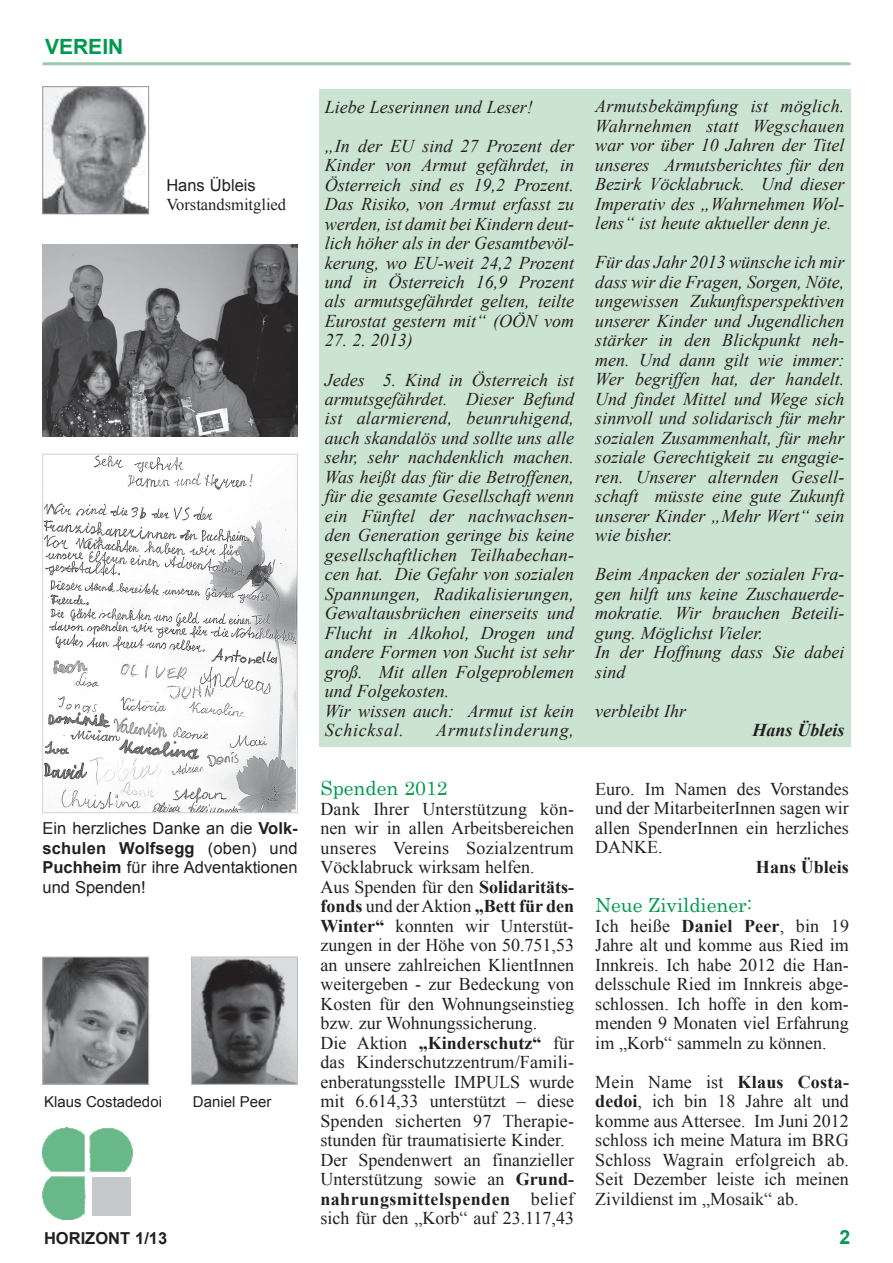
<style>
.page{position:relative;width:893px;height:1263px;background:#fff}
.page>*{position:absolute;margin:0;border:0;box-sizing:border-box;transform-origin:0 0}
.t1{font:700 21px "Arial";color:#00994e}
.t2{font:19.5px "Century";color:#00994e}
.t3{font:700 19.5px "Arial";color:#00994e}
.t4{font:italic 18px/19.5px "Times New Roman";color:#231f20}
.t5{font:18px/19.5px "Times New Roman";color:#231f20;text-align:justify}
.t6{font:italic 18px "Times New Roman";letter-spacing:.04em;color:#231f20}
.t7{font:italic 700 18px "Times New Roman";color:#231f20}
.t8{font:700 18px "Times New Roman";color:#231f20}
.t9{font:16.5px/19.5px "Arial";color:#231f20;text-align:justify}
.t10{font:16.5px "Times New Roman";color:#231f20}
.t11{font:700 16.5px "Arial";color:#231f20}
.t12{font:15px "Arial";color:#231f20}
.s1{font-weight:700}
</style>
<div class="page">
<hr style="left:43px;top:62px;width:807px;height:3px;background:#9bccab">
<div style="left:319px;top:89px;width:531px;height:658px;background:#cbe3d1"></div>
<img style="left:42px;top:1127px;width:91px;height:92px">
<div style="left:92px;top:1177px;width:38px;height:39px;background:#c7c8ca"></div>
<img style="left:45px;top:959px;width:102px;height:123px">
<div style="left:43px;top:957px;width:106px;height:127px;border:1px solid #bcbdc0"></div>
<img style="left:45px;top:88px;width:102px;height:124px">
<div style="left:43px;top:86px;width:106px;height:128px;border:1px solid #939598"></div>
<img style="left:193px;top:959px;width:103px;height:123px">
<div style="left:191px;top:957px;width:107px;height:127px;border:1px solid #bcbdc0"></div>
<img style="left:43px;top:245px;width:255px;height:191px">
<img style="left:45px;top:456px;width:251px;height:355px">
<div style="left:43px;top:454px;width:255px;height:359px;border:1px solid #d1d2d4"></div>
<p class="t1" style="left:45px;top:33px;width:28px">Verein</p>
<p class="t9" style="left:166px;top:175px;width:91px">Hans Übleis</p>
<p class="t10" style="left:166px;top:193px;width:121px">Vorstandsmitglied</p>
<p class="t9" style="left:43px;top:819px;width:257px">Ein herzliches Danke an die <span class="s1">Volk&shy;schulen Wolfsegg</span> (oben) und <span class="s1">Puchheim</span> für ihre Adventaktionen und Spenden!</p>
<p class="t12" style="left:44px;top:1092px;width:119px">Klaus Costadedoi</p>
<p class="t12" style="left:193px;top:1092px;width:80px">Daniel Peer</p>
<p class="t4" style="left:325px;top:87px;width:251px;line-height:39px">Liebe Leserinnen und Leser!<br>„In der EU sind 27 Prozent der</p>
<p class="t4" style="left:325px;top:155px;width:251px;text-align:justify">Kinder von Armut gefährdet, in Österreich sind es 19,2 Prozent.<br>Das Risiko, von Armut erfasst zu werden, ist damit bei Kindern deut&shy;lich höher als in der Gesamtbevöl&shy;kerung, wo EU-weit 24,2 Prozent und in Österreich 16,9 Prozent als armutsgefährdet gelten, teilte Eurostat gestern mit“ (OÖN vom</p>
<p class="t4" style="left:325px;top:321px;width:251px;line-height:39px">27. 2. 2013)<br>Jedes 5. Kind in Österreich ist</p>
<p class="t4" style="left:325px;top:389px;width:251px">armutsgefährdet. Dieser Befund ist alarmierend, beunruhigend, auch skandalös und sollte uns alle sehr, sehr nachdenklich machen.<br>Was heißt das für die Betroffenen, für die gesamte Gesellschaft wenn ein Fünftel der nachwachsen&shy;den Generation geringe bis keine gesellschaftlichen Teilhabechan&shy;cen hat. Die Gefahr von sozialen<br>Spannungen, Radikalisierungen,<br>Gewaltausbrüchen einerseits und<br>Flucht in Alkohol, Drogen und andere Formen von Sucht ist sehr groß. Mit allen Folgeproblemen und Folgekosten.<br>Wir wissen auch: Armut ist kein<br>Schicksal.</p>
<p class="t6" style="left:436px;top:718px;width:139px">Armutslinderung,</p>
<p class="t2" style="left:320px;top:772px;width:129px">Spenden 2012</p>
<p class="t5" style="left:320px;top:798px;width:255px;text-align:left">Dank Ihrer Unterstützung kön&shy;nen wir in allen Arbeitsbereichen unseres Vereins Sozialzentrum<br>Vöcklabruck wirksam helfen.<br>Aus Spenden für den <span class="s1">Solidaritäts&shy;fonds</span> und der Aktion <span class="s1">„Bett für den<br>Winter“</span> konnten wir Unterstüt&shy;zungen in der Höhe von 50.751,53 an unsere zahlreichen KlientInnen weitergeben - zur Bedeckung von<br>Kosten für den Wohnungseinstieg bzw. zur Wohnungssicherung.<br>Die Aktion <span class="s1">„Kinderschutz“</span> für das Kinderschutzzentrum/Famili&shy;enberatungsstelle IMPULS wurde mit 6.614,33 unterstützt – diese<br>Spenden sicherten 97 Therapie&shy;stunden für traumatisierte Kinder.<br>Der Spendenwert an finanzieller<br>Unterstützung sowie an <span class="s1">Grund&shy;nahrungsmittelspenden</span> belief sich für den „Korb“ auf 23.117,43</p>
<p class="t4" style="left:595px;top:96px;width:251px;text-align:justify">Armutsbekämpfung ist möglich.<br>Wahrnehmen statt Wegschauen war vor über 10 Jahren der Titel unseres Armutsberichtes für den Bezirk Vöcklabruck. Und dieser Imperativ des „Wahrnehmen Wol&shy;lens“ ist heute aktueller denn je.</p>
<p class="t4" style="left:595px;top:252px;width:251px;text-align:justify">Für das Jahr 2013 wünsche ich mir dass wir die Fragen, Sorgen, Nöte, ungewissen Zukunftsperspektiven unserer Kinder und Jugendlichen stärker in den Blickpunkt neh&shy;men. Und dann gilt wie immer:<br>Wer begriffen hat, der handelt.<br>Und findet Mittel und Wege sich sinnvoll und solidarisch für mehr sozialen Zusammenhalt, für mehr soziale Gerechtigkeit zu engagie&shy;ren. Unserer alternden Gesell&shy;schaft müsste eine gute Zukunft unserer Kinder „Mehr Wert“ sein wie bisher.</p>
<p class="t4" style="left:595px;top:564px;width:251px">Beim Anpacken der sozialen Fra&shy;gen hilft uns keine Zuschauerde&shy;mokratie. Wir brauchen Beteili&shy;gung. Möglichst Vieler.<br>In der Hoffnung dass Sie dabei sind</p>
<p class="t4" style="left:595px;top:701px;width:92px">verbleibt Ihr</p>
<p class="t7" style="left:752px;top:718px;width:93px">Hans Übleis</p>
<p class="t5" style="left:595px;top:779px;width:255px">Euro. Im Namen des Vorstandes und der MitarbeiterInnen sagen wir allen SpenderInnen ein herzliches DANKE.</p>
<p class="t8" style="left:756px;top:854px;width:94px">Hans Übleis</p>
<p class="t2" style="left:595px;top:889px;width:158px">Neue Zivildiener:</p>
<p class="t5" style="left:595px;top:915px;width:255px">Ich heiße <span class="s1">Daniel Peer</span>, bin 19<br>Jahre alt und komme aus Ried im Innkreis. Ich habe 2012 die Han&shy;delsschule Ried im Innkreis abge&shy;schlossen. Ich hoffe in den kom&shy;menden 9 Monaten viel Erfahrung im „Korb“ sammeln zu können.</p>
<p class="t5" style="left:595px;top:1071px;width:255px">Mein Name ist <span class="s1">Klaus Costa&shy;dedoi</span>, ich bin 18 Jahre alt und komme aus Attersee. Im Juni 2012 schloss ich meine Matura im BRG Schloss Wagrain erfolgreich ab.<br>Seit Dezember leiste ich meinen Zivildienst im „Mosaik“ ab.</p>
<p class="t11" style="left:44px;top:1227px;width:24px">Horizont</p>
<p class="t11" style="left:135px;top:1227px;width:34px">1/13</p>
<p class="t3" style="left:839px;top:1224px;width:12px">2</p>
</div>
